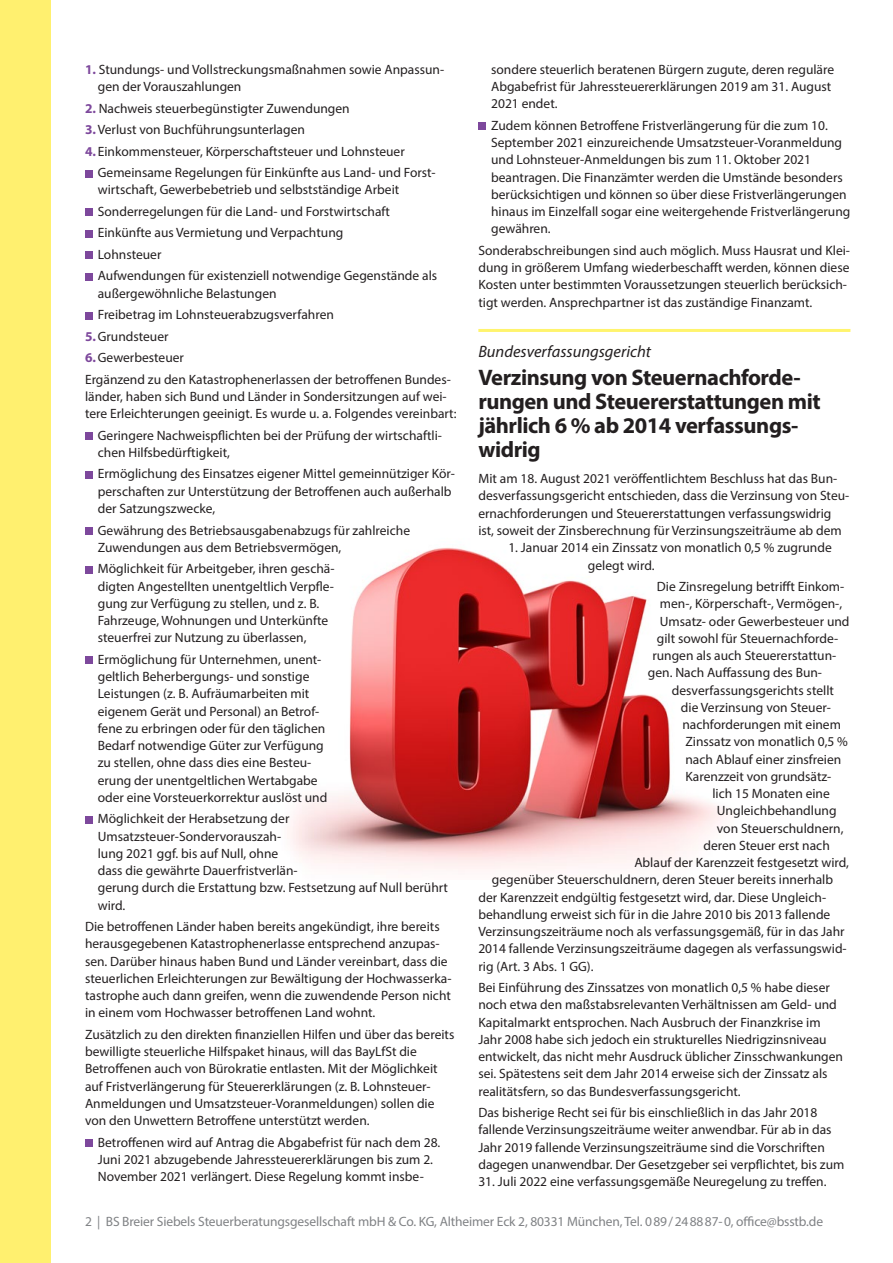
<style>
.page{position:relative;width:893px;height:1263px;background:#fff}
.page>*{position:absolute;margin:0;border:0;box-sizing:border-box;transform-origin:0 0}
.t1{font:700 22.5px/24px "Myriad Pro";letter-spacing:-.02em;color:#231f20}
.t2{font:italic 16.5px "Myriad Pro";color:#231f20}
.t3{font:13.5px/17.2px "Myriad Pro";color:#231f20}
.t4{font:13.5px "Myriad Pro";letter-spacing:-.01em;color:#808285}
.s1{font-weight:700;color:#7d489c}
</style>
<div class="page">
<div style="left:0;top:0;width:51px;height:1263px;background:#fff06f"></div>
<img style="left:290px;top:547px;width:435px;height:323px">
<div style="left:85px;top:170px;width:7px;height:7px;background:#7d489c"></div>
<div style="left:85px;top:209px;width:7px;height:7px;background:#7d489c"></div>
<div style="left:85px;top:230px;width:7px;height:7px;background:#7d489c"></div>
<div style="left:85px;top:252px;width:7px;height:7px;background:#7d489c"></div>
<div style="left:85px;top:273px;width:7px;height:7px;background:#7d489c"></div>
<div style="left:85px;top:312px;width:7px;height:7px;background:#7d489c"></div>
<div style="left:85px;top:433px;width:7px;height:7px;background:#7d489c"></div>
<div style="left:85px;top:471px;width:7px;height:7px;background:#7d489c"></div>
<div style="left:85px;top:527px;width:7px;height:7px;background:#7d489c"></div>
<div style="left:85px;top:566px;width:7px;height:7px;background:#7d489c"></div>
<div style="left:85px;top:657px;width:7px;height:7px;background:#7d489c"></div>
<div style="left:85px;top:816px;width:7px;height:7px;background:#7d489c"></div>
<div style="left:85px;top:1139px;width:7px;height:7px;background:#7d489c"></div>
<div style="left:478px;top:123px;width:7px;height:7px;background:#7d489c"></div>
<hr style="left:478px;top:329px;width:372px;height:3px;background:#fff46d">
<p class="t3" style="left:98px;top:61px;width:348px;text-indent:-13px"><span class="s1">1.</span> Stundungs- und Vollstreckungsmaßnahmen sowie Anpassun&shy;gen der Vorauszahlungen</p>
<p class="t3" style="left:85px;top:97px;width:266px;line-height:21.5px"><span class="s1">2.</span> Nachweis steuerbegünstigter Zuwendungen<br><span class="s1">3.</span>Verlust von Buchführungsunterlagen</p>
<p class="t3" style="left:98px;top:140px;width:339px;line-height:21.5px;text-indent:-13px"><span class="s1">4.</span> Einkommensteuer, Körperschaftsteuer und Lohnsteuer<br>Gemeinsame Regelungen für Einkünfte aus Land- und Forst-</p>
<p class="t3" style="left:98px;top:179px;width:341px;line-height:21.5px">wirtschaft, Gewerbebetrieb und selbstständige Arbeit Sonderregelungen für die Land- und Forstwirtschaft Einkünfte aus Vermietung und Verpachtung<br>Lohnsteuer<br>Aufwendungen für existenziell notwendige Gegenstände als</p>
<p class="t3" style="left:98px;top:284px;width:180px">außergewöhnliche Belastungen</p>
<p class="t3" style="left:98px;top:306px;width:238px">Freibetrag im Lohnsteuerabzugsverfahren</p>
<p class="t3" style="left:85px;top:327px;width:85px"><span class="s1">5.</span>Grundsteuer</p>
<p class="t3" style="left:85px;top:349px;width:100px"><span class="s1">6.</span>Gewerbesteuer</p>
<p class="t3" style="left:85px;top:370px;width:367px">Ergänzend zu den Katastrophenerlassen der betroffenen Bundes-</p>
<p class="t3" style="left:85px;top:388px;width:373px">länder, haben sich Bund und Länder in Sondersitzungen auf wei&shy;tere Erleichterungen geeinigt. Es wurde u. a. Folgendes vereinbart:</p>
<p class="t3" style="left:98px;top:426px;width:346px">Geringere Nachweispflichten bei der Prüfung der wirtschaftli&shy;chen Hilfsbedürftigkeit,</p>
<p class="t3" style="left:98px;top:465px;width:359px">Ermöglichung des Einsatzes eigener Mittel gemeinnütziger Kör&shy;perschaften zur Unterstützung der Betroffenen auch außerhalb der Satzungszwecke,</p>
<p class="t3" style="left:98px;top:521px;width:314px">Gewährung des Betriebsausgabenabzugs für zahlreiche<br>Zuwendungen aus dem Betriebsvermögen,</p>
<p class="t3" style="left:98px;top:560px;width:238px">Möglichkeit für Arbeitgeber, ihren geschä&shy;digten Angestellten unentgeltlich Verpfle&shy;gung zur Verfügung zu stellen, und z. B.<br>Fahrzeuge, Wohnungen und Unterkünfte steuerfrei zur Nutzung zu überlassen,</p>
<p class="t3" style="left:98px;top:650px;width:231px">Ermöglichung für Unternehmen, unent&shy;geltlich Beherbergungs- und sonstige Leistungen (z. B. Aufräumarbeiten mit eigenem Gerät und Personal) an Betrof&shy;fene zu erbringen oder für den täglichen Bedarf notwendige Güter zur Verfügung zu stellen, ohne dass dies eine Besteu&shy;erung der unentgeltlichen Wertabgabe oder eine Vorsteuerkorrektur auslöst und</p>
<p class="t3" style="left:98px;top:810px;width:352px">Möglichkeit der Herabsetzung der Umsatzsteuer-Sondervorauszah-<br>lung 2021 ggf. bis auf Null, ohne<br>dass die gewährte Dauerfristverlän-<br>gerung durch die Erstattung bzw. Festsetzung auf Null berührt wird.</p>
<p class="t3" style="left:85px;top:918px;width:368px">Die betroffenen Länder haben bereits angekündigt, ihre bereits herausgegebenen Katastrophenerlasse entsprechend anzupas&shy;sen. Darüber hinaus haben Bund und Länder vereinbart, dass die steuerlichen Erleichterungen zur Bewältigung der Hochwasserka&shy;tastrophe auch dann greifen, wenn die zuwendende Person nicht in einem vom Hochwasser betroffenen Land wohnt.</p>
<p class="t3" style="left:85px;top:1025px;width:371px">Zusätzlich zu den direkten finanziellen Hilfen und über das bereits bewilligte steuerliche Hilfspaket hinaus, will das BayLfSt die Betroffenen auch von Bürokratie entlasten. Mit der Möglichkeit auf Fristverlängerung für Steuererklärungen (z. B. Lohnsteuer-Anmeldungen und Umsatzsteuer-Voranmeldungen) sollen die von den Unwettern Betroffene unterstützt werden.</p>
<p class="t3" style="left:98px;top:1133px;width:343px">Betroffenen wird auf Antrag die Abgabefrist für nach dem 28.<br>Juni 2021 abzugebende Jahressteuererklärungen bis zum 2.<br>November 2021 verlängert. Diese Regelung kommt insbe-</p>
<p class="t3" style="left:491px;top:61px;width:345px">sondere steuerlich beratenen Bürgern zugute, deren reguläre<br>Abgabefrist für Jahressteuererklärungen 2019 am 31. August<br>2021 endet.</p>
<p class="t3" style="left:491px;top:117px;width:361px">Zudem können Betroffene Fristverlängerung für die zum 10.<br>September 2021 einzureichende Umsatzsteuer-Voranmeldung und Lohnsteuer-Anmeldungen bis zum 11. Oktober 2021 beantragen. Die Finanzämter werden die Umstände besonders berücksichtigen und können so über diese Fristverlängerungen hinaus im Einzelfall sogar eine weitergehende Fristverlängerung gewähren.</p>
<p class="t3" style="left:478px;top:242px;width:373px">Sonderabschreibungen sind auch möglich. Muss Hausrat und Klei&shy;dung in größerem Umfang wiederbeschafft werden, können diese Kosten unter bestimmten Voraussetzungen steuerlich berücksich&shy;tigt werden. Ansprechpartner ist das zuständige Finanzamt.</p>
<p class="t2" style="left:478px;top:341px;width:174px">Bundesverfassungsgericht</p>
<h1 class="t1" style="left:478px;top:365px;width:344px">Verzinsung von Steuernachforde&shy;rungen und Steuererstattungen mit jährlich 6 % ab 2014 verfassungs&shy;widrig</h1>
<p class="t3" style="left:478px;top:470px;width:372px">Mit am 18. August 2021 veröffentlichtem Beschluss hat das Bun&shy;desverfassungsgericht entschieden, dass die Verzinsung von Steu&shy;ernachforderungen und Steuererstattungen verfassungswidrig ist, soweit der Zinsberechnung für Verzinsungszeiträume ab dem</p>
<p class="t3" style="left:588px;top:539px;width:245px;text-indent:-80px">1. Januar 2014 ein Zinssatz von monatlich 0,5 % zugrunde gelegt wird.</p>
<p class="t3" style="left:657px;top:578px;width:189px">Die Zinsregelung betrifft Einkom-</p>
<p class="t3" style="left:660px;top:595px;width:184px">men-, Körperschaft-, Vermögen-,</p>
<p class="t3" style="left:660px;top:612px;width:191px">Umsatz- oder Gewerbesteuer und</p>
<p class="t3" style="left:657px;top:629px;width:183px">gilt sowohl für Steuernachforde-</p>
<p class="t3" style="left:652px;top:647px;width:185px">rungen als auch Steuererstattun-</p>
<p class="t3" style="left:648px;top:664px;width:176px">gen. Nach Auffassung des Bun-</p>
<p class="t3" style="left:672px;top:681px;width:164px">desverfassungsgerichts stellt</p>
<p class="t3" style="left:681px;top:698px;width:151px">die Verzinsung von Steuer-</p>
<p class="t3" style="left:682px;top:716px;width:160px">nachforderungen mit einem</p>
<p class="t3" style="left:685px;top:733px;width:164px">Zinssatz von monatlich 0,5 %</p>
<p class="t3" style="left:685px;top:750px;width:157px">nach Ablauf einer zinsfreien</p>
<p class="t3" style="left:685px;top:767px;width:148px">Karenzzeit von grundsätz-</p>
<p class="t3" style="left:712px;top:785px;width:119px">lich 15 Monaten eine</p>
<p class="t3" style="left:717px;top:802px;width:121px">Ungleichbehandlung</p>
<p class="t3" style="left:717px;top:819px;width:128px">von Steuerschuldnern,</p>
<p class="t3" style="left:703px;top:836px;width:128px">deren Steuer erst nach</p>
<p class="t3" style="left:634px;top:854px;width:216px">Ablauf der Karenzzeit festgesetzt wird,</p>
<p class="t3" style="left:492px;top:871px;width:343px">gegenüber Steuerschuldnern, deren Steuer bereits innerhalb</p>
<p class="t3" style="left:478px;top:888px;width:349px">der Karenzzeit endgültig festgesetzt wird, dar. Diese Ungleich-</p>
<p class="t3" style="left:478px;top:905px;width:353px">behandlung erweist sich für in die Jahre 2010 bis 2013 fallende</p>
<p class="t3" style="left:478px;top:923px;width:368px">Verzinsungszeiträume noch als verfassungsgemäß, für in das Jahr</p>
<p class="t3" style="left:478px;top:940px;width:370px">2014 fallende Verzinsungszeiträume dagegen als verfassungswid-</p>
<p class="t3" style="left:478px;top:957px;width:115px">rig (Art. 3 Abs. 1 GG).</p>
<p class="t3" style="left:478px;top:979px;width:366px">Bei Einführung des Zinssatzes von monatlich 0,5 % habe dieser noch etwa den maßstabsrelevanten Verhältnissen am Geld- und Kapitalmarkt entsprochen. Nach Ausbruch der Finanzkrise im Jahr 2008 habe sich jedoch ein strukturelles Niedrigzinsniveau entwickelt, das nicht mehr Ausdruck üblicher Zinsschwankungen sei. Spätestens seit dem Jahr 2014 erweise sich der Zinssatz als realitätsfern, so das Bundesverfassungsgericht.</p>
<p class="t3" style="left:478px;top:1104px;width:367px">Das bisherige Recht sei für bis einschließlich in das Jahr 2018 fallende Verzinsungszeiträume weiter anwendbar. Für ab in das Jahr 2019 fallende Verzinsungszeiträume sind die Vorschriften dagegen unanwendbar. Der Gesetzgeber sei verpflichtet, bis zum</p>
<p class="t3" style="left:478px;top:1173px;width:348px">31. Juli 2022 eine verfassungsgemäße Neuregelung zu treffen.</p>
<p class="t4" style="left:85px;top:1213px;width:740px">2 | BS Breier Siebels Steuerberatungsgesellschaft mbH &amp; Co. KG, Altheimer Eck 2, 80331 München, Tel. 089/248887-0, office@bsstb.de</p>
</div>
